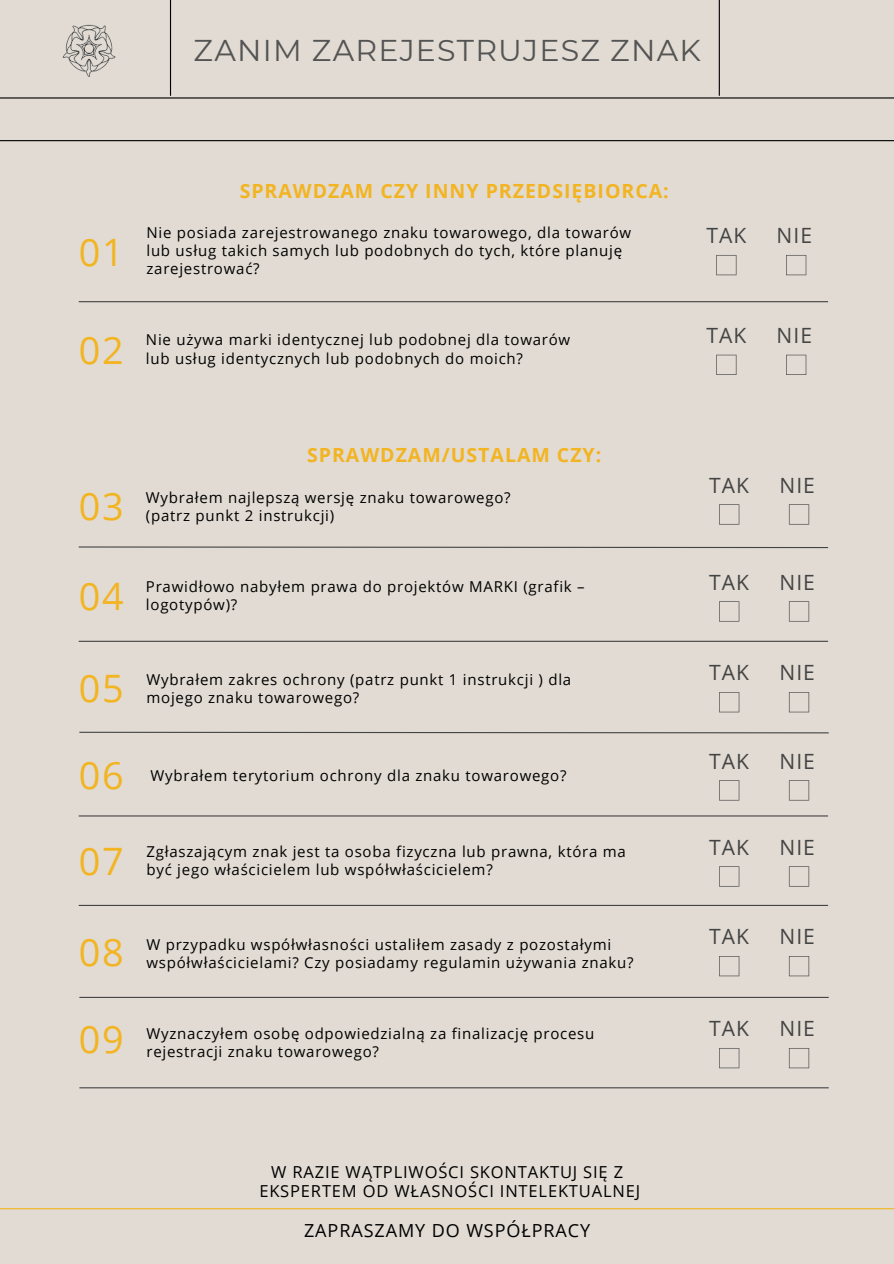
<style>
.page{position:relative;width:894px;height:1264px;background:#fff}
.page>*{position:absolute;margin:0;border:0;box-sizing:border-box;transform-origin:0 0}
.t1{font:37.8px "Open Sans";letter-spacing:.05em;color:#f3b421}
.t2{font:30px "Montserrat";letter-spacing:.04em;color:#545454}
.t3{font:21px "Open Sans";letter-spacing:.05em;color:#444}
.t4{font:700 19.5px "Open Sans";letter-spacing:.05em;color:#f3b421}
.t5{font:18px "Open Sans";letter-spacing:.05em;color:#000}
.t6{font:16.5px/19.2px "Open Sans";letter-spacing:.05em;color:#000;text-align:center}
.t7{font:15px/18px "Open Sans";letter-spacing:.05em;color:#000}
</style>
<div class="page">
<div style="left:0;top:0;width:893px;height:1263px;background:#e1dbd3"></div>
<svg style="left:716px;top:255px;width:20px;height:20px"></svg>
<svg style="left:786px;top:255px;width:20px;height:20px"></svg>
<hr style="left:79px;top:301px;width:748px;height:1px;background:#444">
<hr style="left:79px;top:996px;width:749px;height:1px;background:#444">
<hr style="left:79px;top:640px;width:748px;height:2px;background:#444">
<hr style="left:79px;top:815px;width:748px;height:1px;background:#444">
<svg style="left:78px;top:546px;width:751px;height:2px;background:#898682"></svg>
<svg style="left:79px;top:731px;width:750px;height:3px"></svg>
<hr style="left:79px;top:904px;width:748px;height:2px;background:#444">
<svg style="left:716px;top:355px;width:20px;height:20px"></svg>
<svg style="left:786px;top:355px;width:20px;height:20px"></svg>
<svg style="left:719px;top:504px;width:20px;height:20px"></svg>
<svg style="left:788px;top:504px;width:21px;height:20px"></svg>
<svg style="left:719px;top:601px;width:20px;height:20px"></svg>
<svg style="left:788px;top:601px;width:21px;height:20px"></svg>
<svg style="left:719px;top:692px;width:20px;height:20px"></svg>
<svg style="left:788px;top:692px;width:21px;height:20px"></svg>
<svg style="left:719px;top:780px;width:20px;height:20px"></svg>
<svg style="left:788px;top:780px;width:21px;height:20px"></svg>
<svg style="left:719px;top:866px;width:20px;height:20px"></svg>
<svg style="left:788px;top:866px;width:21px;height:20px"></svg>
<hr style="left:79px;top:1087px;width:749px;height:1px;background:#444">
<svg style="left:719px;top:956px;width:20px;height:20px"></svg>
<svg style="left:788px;top:956px;width:21px;height:20px"></svg>
<svg style="left:719px;top:1048px;width:20px;height:20px"></svg>
<svg style="left:788px;top:1048px;width:21px;height:20px"></svg>
<hr style="left:0;top:97px;width:893px;height:1px;background:#000">
<hr style="left:170px;top:0;width:1px;height:96px;background:#000">
<hr style="left:718px;top:0;width:1px;height:96px;background:#000">
<hr style="left:0;top:140px;width:893px;height:1px;background:#000">
<hr style="left:0;top:1208px;width:893px;height:1px;background:#f3b421">
<img style="left:62px;top:24px;width:54px;height:53px">
<h2 class="t2" style="left:193px;top:32px;width:508px">ZANIM ZAREJESTRUJESZ ZNAK</h2>
<h1 class="t1" style="left:79px;top:225px;width:47px">01</h1>
<h1 class="t1" style="left:79px;top:323px;width:47px">02</h1>
<h3 class="t4" style="left:239px;top:177px;width:430px">SPRAWDZAM CZY INNY PRZEDSIĘBIORCA:</h3>
<p class="t7" style="left:146px;top:223px;width:486px">Nie posiada zarejestrowanego znaku towarowego, dla towarów lub usług takich samych lub podobnych do tych, które planuję zarejestrować?</p>
<p class="t7" style="left:146px;top:331px;width:425px">Nie używa marki identycznej lub podobnej dla towarów lub usług identycznych lub podobnych do moich?</p>
<h3 class="t3" style="left:706px;top:221px;width:41px">TAK</h3>
<h3 class="t3" style="left:776px;top:221px;width:37px">NIE</h3>
<h3 class="t3" style="left:706px;top:320px;width:41px">TAK</h3>
<h3 class="t3" style="left:776px;top:320px;width:37px">NIE</h3>
<h1 class="t1" style="left:79px;top:480px;width:47px">03</h1>
<h1 class="t1" style="left:79px;top:569px;width:47px">04</h1>
<h1 class="t1" style="left:79px;top:661px;width:47px">05</h1>
<h1 class="t1" style="left:79px;top:748px;width:47px">06</h1>
<h1 class="t1" style="left:79px;top:834px;width:47px">07</h1>
<h1 class="t1" style="left:79px;top:925px;width:47px">08</h1>
<h1 class="t1" style="left:79px;top:1012px;width:47px">09</h1>
<h3 class="t4" style="left:307px;top:440px;width:296px">SPRAWDZAM/USTALAM CZY:</h3>
<p class="t7" style="left:146px;top:488px;width:366px">Wybrałem najlepszą wersję znaku towarowego? (patrz punkt 2 instrukcji)</p>
<p class="t7" style="left:146px;top:577px;width:440px">Prawidłowo nabyłem prawa do projektów MARKI (grafik – logotypów)?</p>
<p class="t7" style="left:146px;top:670px;width:426px">Wybrałem zakres ochrony (patrz punkt 1 instrukcji ) dla mojego znaku towarowego?</p>
<p class="t7" style="left:151px;top:766px;width:417px">Wybrałem terytorium ochrony dla znaku towarowego?</p>
<h3 class="t3" style="left:709px;top:470px;width:41px">TAK</h3>
<h3 class="t3" style="left:779px;top:470px;width:37px">NIE</h3>
<h3 class="t3" style="left:709px;top:567px;width:41px">TAK</h3>
<h3 class="t3" style="left:779px;top:567px;width:37px">NIE</h3>
<h3 class="t3" style="left:709px;top:658px;width:41px">TAK</h3>
<h3 class="t3" style="left:779px;top:658px;width:37px">NIE</h3>
<h3 class="t3" style="left:709px;top:746px;width:41px">TAK</h3>
<h3 class="t3" style="left:779px;top:746px;width:37px">NIE</h3>
<p class="t7" style="left:146px;top:842px;width:481px">Zgłaszającym znak jest ta osoba fizyczna lub prawna, która ma być jego właścicielem lub współwłaścicielem?</p>
<h3 class="t3" style="left:709px;top:832px;width:41px">TAK</h3>
<h3 class="t3" style="left:779px;top:832px;width:37px">NIE</h3>
<p class="t7" style="left:146px;top:935px;width:488px">W przypadku współwłasności ustaliłem zasady z pozostałymi współwłaścicielami? Czy posiadamy regulamin używania znaku?</p>
<h3 class="t3" style="left:709px;top:921px;width:41px">TAK</h3>
<h3 class="t3" style="left:779px;top:921px;width:37px">NIE</h3>
<p class="t7" style="left:146px;top:1023px;width:449px">Wyznaczyłem osobę odpowiedzialną za finalizację procesu</p>
<h3 class="t3" style="left:709px;top:1013px;width:41px">TAK</h3>
<h3 class="t3" style="left:779px;top:1013px;width:37px">NIE</h3>
<p class="t7" style="left:146px;top:1041px;width:234px">rejestracji znaku towarowego?</p>
<p class="t6" style="left:259px;top:1161px;width:382px">W RAZIE WĄTPLIWOŚCI SKONTAKTUJ SIĘ Z<br>EKSPERTEM OD WŁASNOŚCI INTELEKTUALNEJ</p>
<p class="t5" style="left:304px;top:1217px;width:287px">ZAPRASZAMY DO WSPÓŁPRACY</p>
</div>
